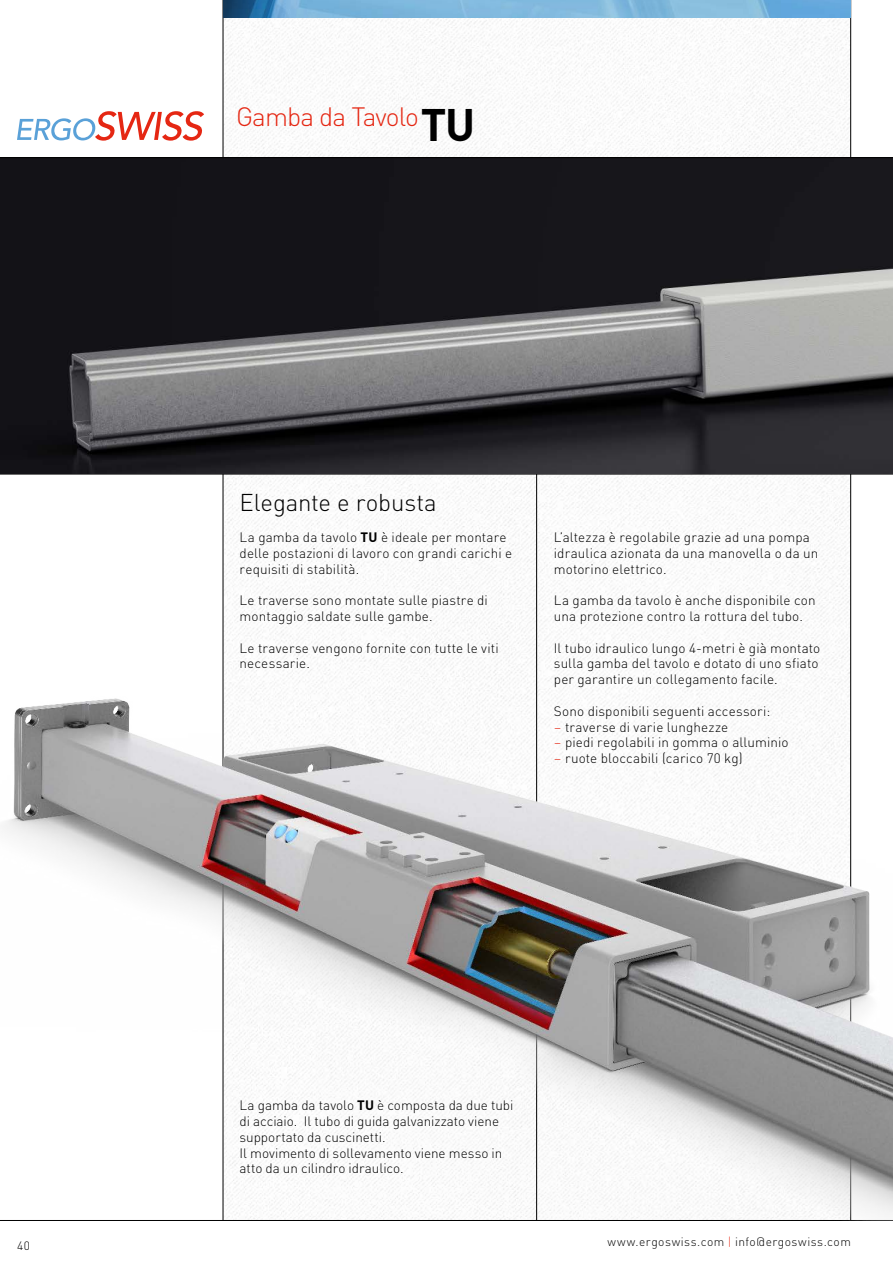
<style>
.page{position:relative;width:893px;height:1263px;background:#fff}
.page>*{position:absolute;margin:0;border:0;box-sizing:border-box;transform-origin:0 0}
.t1{font:300 26.25px "DIN Pro";letter-spacing:-.04em;color:#e52713}
.t2{font:300 24px "DIN Pro";letter-spacing:-.005em;color:#000}
.t3{font:300 13.5px/15.8px "DIN Pro";letter-spacing:.01em;color:#000}
.t4{font:300 12px "DIN Pro";letter-spacing:.035em;color:#000}
.s1{font-weight:700;font-size:45px;color:#000}
.s2{font-weight:700}
.s3{color:#e52713}
</style>
<div class="page">
<img style="left:224px;top:475px;width:626px;height:134px">
<img style="left:224px;top:17px;width:626px;height:140px">
<hr style="left:223px;top:0;width:1px;height:1220px;background:#000">
<hr style="left:850px;top:0;width:1px;height:1220px;background:#000">
<img style="left:223px;top:0;width:627px;height:17px">
<hr style="left:536px;top:474px;width:1px;height:746px;background:#000">
<hr style="left:0;top:1220px;width:893px;height:1px;background:#000">
<svg style="left:17px;top:111px;width:187px;height:30px"></svg>
<hr style="left:0;top:474px;width:893px;height:1px;background:#000">
<img style="left:0;top:158px;width:893px;height:316px">
<hr style="left:0;top:157px;width:893px;height:1px;background:#000">
<img style="left:3px;top:609px;width:890px;height:611px">
<h1 class="t1" style="left:236px;top:96px;width:241px">Gamba da Tavolo<span class="s1">TU</span></h1>
<h2 class="t2" style="left:240px;top:484px;width:199px">Elegante e robusta</h2>
<p class="t3" style="left:240px;top:528px;width:274px">La gamba da tavolo <span class="s2">TU</span> è ideale per montare delle postazioni di lavoro con grandi carichi e requisiti di stabilità.</p>
<p class="t3" style="left:240px;top:592px;width:250px">Le traverse sono montate sulle piastre di montaggio saldate sulle gambe.</p>
<p class="t3" style="left:240px;top:639px;width:261px">Le traverse vengono fornite con tutte le viti necessarie.</p>
<p class="t3" style="left:554px;top:528px;width:266px">L’altezza è regolabile grazie ad una pompa idraulica azionata da una manovella o da un motorino elettrico.</p>
<p class="t3" style="left:554px;top:592px;width:263px">La gamba da tavolo è anche disponibile con una protezione contro la rottura del tubo.</p>
<p class="t3" style="left:554px;top:639px;width:268px">Il tubo idraulico lungo 4-metri è già montato sulla gamba del tavolo e dotato di uno sfiato per garantire un collegamento facile.</p>
<p class="t3" style="left:554px;top:702px;width:218px">Sono disponibili seguenti accessori:</p>
<p class="t3" style="left:554px;top:718px;width:176px"><span class="s3">–</span> traverse di varie lunghezze</p>
<p class="t3" style="left:554px;top:734px;width:236px"><span class="s3">–</span> piedi regolabili in gomma o alluminio</p>
<p class="t3" style="left:554px;top:749px;width:190px"><span class="s3">–</span> ruote bloccabili (carico 70 kg)</p>
<p class="t3" style="left:240px;top:1097px;width:275px">La gamba da tavolo <span class="s2">TU</span> è composta da due tubi di acciaio. Il tubo di guida galvanizzato viene supportato da cuscinetti.<br>Il movimento di sollevamento viene messo in atto da un cilindro idraulico.</p>
<p class="t4" style="left:17px;top:1237px;width:14px">40</p>
<p class="t4" style="left:608px;top:1232px;width:245px">www.ergoswiss.com <span class="s3">|</span> info@ergoswiss.com</p>
</div>
